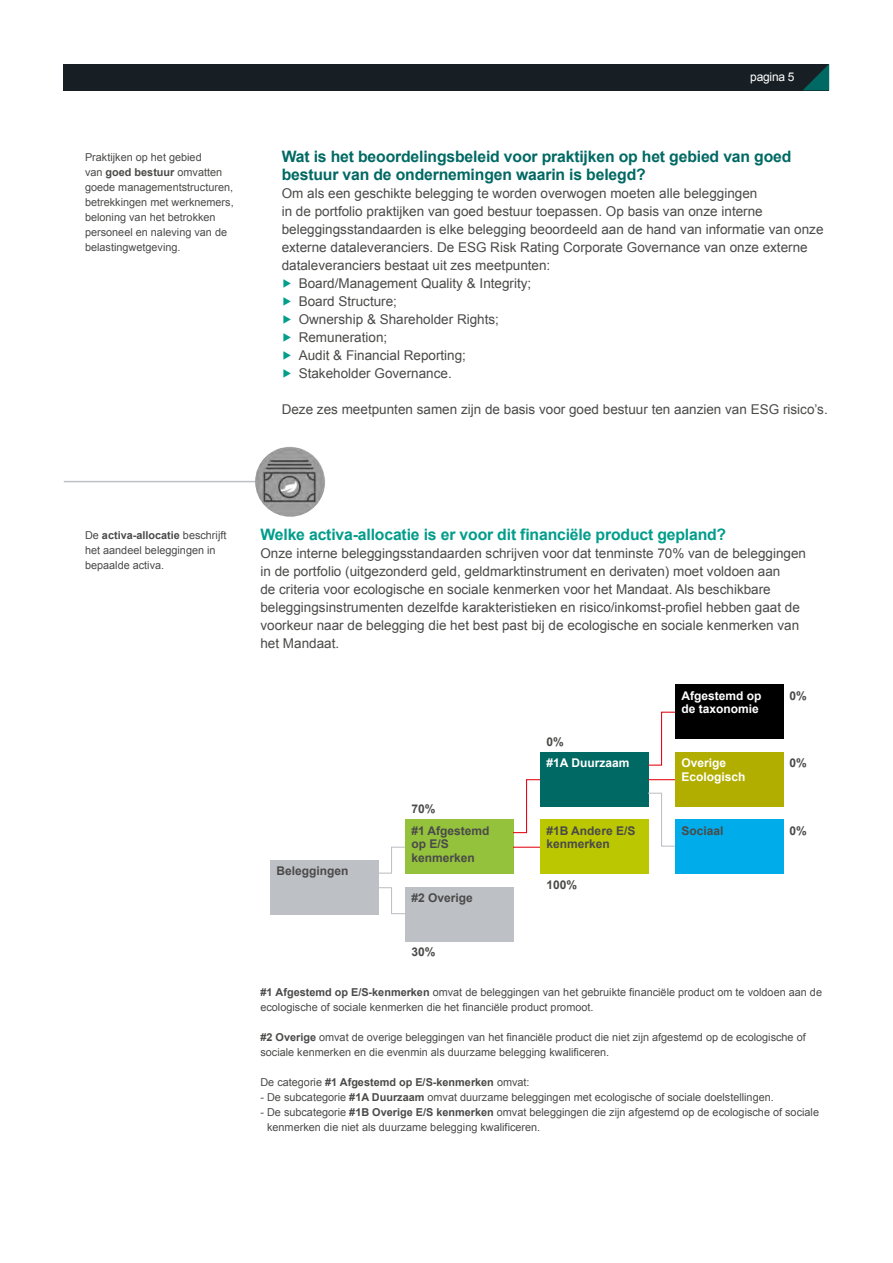
<style>
.page{position:relative;width:893px;height:1263px;background:#fff}
.page>*{position:absolute;margin:0;border:0;box-sizing:border-box;transform-origin:0 0}
.t1{font:700 15.75px/18px "Arial";letter-spacing:-.01em;color:#006963}
.t2{font:700 15.75px "Arial";letter-spacing:-.01em;color:#009d8b}
.t3{font:13.5px/18px "Arial";color:#4a4a49}
.t4{font:700 12px/13.5px "Arial";color:#4a4a49}
.t5{font:700 12px/13.5px "Arial";color:#fff}
.t6{font:12px "Arial";letter-spacing:-.02em;color:#fff}
.t7{font:10.8px/15px "Arial";color:#4a4a49}
.t8{font:700 10.8px "Arial";color:#4a4a49}
.s1{font-weight:700}
.s2{color:#009d8b}
.s3{font-weight:400}
</style>
<div class="page">
<div style="left:64px;top:64px;width:765px;height:26px;background:#171f24"></div>
<svg style="left:803px;top:64px;width:26px;height:26px"></svg>
<div style="left:270px;top:860px;width:108px;height:54px;background:#bdc0c5"></div>
<div style="left:405px;top:820px;width:108px;height:54px;background:#94c23d"></div>
<div style="left:405px;top:887px;width:108px;height:54px;background:#bdc0c5"></div>
<div style="left:540px;top:752px;width:108px;height:54px;background:#006963"></div>
<div style="left:540px;top:820px;width:108px;height:54px;background:#bbc801"></div>
<div style="left:675px;top:685px;width:108px;height:54px;background:#000"></div>
<div style="left:675px;top:752px;width:108px;height:54px;background:#b2ae00"></div>
<div style="left:675px;top:820px;width:108px;height:54px;background:#00ace9"></div>
<svg style="left:512px;top:779px;width:29px;height:55px"></svg>
<svg style="left:378px;top:846px;width:27px;height:28px"></svg>
<svg style="left:377px;top:887px;width:28px;height:28px"></svg>
<svg style="left:648px;top:711px;width:27px;height:55px"></svg>
<svg style="left:647px;top:792px;width:29px;height:55px"></svg>
<svg style="left:513px;top:847px;width:27px;height:1px"></svg>
<svg style="left:648px;top:779px;width:27px;height:1px"></svg>
<hr style="left:64px;top:481px;width:196px;height:1px;background:#bdc0c5">
<img style="left:255px;top:446px;width:70px;height:71px;border-radius:35px">
<p class="t7" style="left:85px;top:150px;width:150px">Praktijken op het gebied<br>van <span class="s1">goed bestuur</span> omvatten goede managementstructuren, betrekkingen met werknemers, beloning van het betrokken personeel en naleving van de belastingwetgeving.</p>
<p class="t6" style="left:750px;top:69px;width:46px">pagina 5</p>
<p class="t1" style="left:282px;top:148px;width:511px">Wat is het beoordelingsbeleid voor praktijken op het gebied van goed bestuur van de ondernemingen waarin is belegd?</p>
<p class="t3" style="left:282px;top:184px;width:543px">Om als een geschikte belegging te worden overwogen moeten alle beleggingen<br>in de portfolio praktijken van goed bestuur toepassen. Op basis van onze interne beleggingsstandaarden is elke belegging beoordeeld aan de hand van informatie van onze externe dataleveranciers. De ESG Risk Rating Corporate Governance van onze externe dataleveranciers bestaat uit zes meetpunten:<br><span class="s2">▶</span> Board/Management Quality &amp; Integrity;<br><span class="s2">▶</span> Board Structure;<br><span class="s2">▶</span> Ownership &amp; Shareholder Rights;<br><span class="s2">▶</span> Remuneration;<br><span class="s2">▶</span> Audit &amp; Financial Reporting;<br><span class="s2">▶</span> Stakeholder Governance.</p>
<p class="t3" style="left:282px;top:400px;width:548px">Deze zes meetpunten samen zijn de basis voor goed bestuur ten aanzien van ESG risico’s.</p>
<p class="t7" style="left:85px;top:528px;width:143px">De <span class="s1">activa-allocatie</span> beschrijft het aandeel beleggingen in bepaalde activa.</p>
<p class="t2" style="left:260px;top:524px;width:467px">Welke activa-allocatie is er voor dit financiële product gepland?</p>
<p class="t3" style="left:260px;top:544px;width:547px">Onze interne beleggingsstandaarden schrijven voor dat tenminste 70% van de beleggingen in de portfolio (uitgezonderd geld, geldmarktinstrument en derivaten) moet voldoen aan<br>de criteria voor ecologische en sociale kenmerken voor het Mandaat. Als beschikbare beleggingsinstrumenten dezelfde karakteristieken en risico/inkomst-profiel hebben gaat de voorkeur naar de belegging die het best past bij de ecologische en sociale kenmerken van het Mandaat.</p>
<p class="t4" style="left:276px;top:865px;width:74px">Beleggingen</p>
<p class="t4" style="left:411px;top:803px;width:26px">70%</p>
<p class="t4" style="left:411px;top:824px;width:80px">#1 Afgestemd op E/S kenmerken</p>
<p class="t4" style="left:411px;top:892px;width:63px">#2 Overige</p>
<p class="t4" style="left:411px;top:946px;width:26px">30%</p>
<p class="t4" style="left:546px;top:735px;width:19px">0%</p>
<p class="t5" style="left:546px;top:757px;width:84px">#1A Duurzaam</p>
<p class="t4" style="left:546px;top:824px;width:90px">#1B Andere E/S kenmerken</p>
<p class="t4" style="left:546px;top:878px;width:32px">100%</p>
<p class="t5" style="left:681px;top:689px;width:82px">Afgestemd op de taxonomie</p>
<p class="t4" style="left:789px;top:689px;width:19px">0%</p>
<p class="t5" style="left:681px;top:757px;width:66px">Overige<br>Ecologisch</p>
<p class="t4" style="left:789px;top:757px;width:19px">0%</p>
<p class="t4" style="left:681px;top:824px;width:44px">Sociaal</p>
<p class="t4" style="left:789px;top:824px;width:19px">0%</p>
<p class="t7" style="left:260px;top:985px;width:563px"><span class="s1">#1 Afgestemd op E/S-kenmerken</span> omvat de beleggingen van het gebruikte financiële product om te voldoen aan de ecologische of sociale kenmerken die het financiële product promoot.</p>
<p class="t7" style="left:260px;top:1030px;width:547px"><span class="s1">#2 Overige</span> omvat de overige beleggingen van het financiële product die niet zijn afgestemd op de ecologische of sociale kenmerken en die evenmin als duurzame belegging kwalificeren.</p>
<p class="t8" style="left:260px;top:1075px;width:271px"><span class="s3">De categorie</span> #1 Afgestemd op E/S-kenmerken <span class="s3">omvat:</span></p>
<p class="t7" style="left:260px;top:1090px;width:515px">- De subcategorie <span class="s1">#1A Duurzaam</span> omvat duurzame beleggingen met ecologische of sociale doelstellingen.</p>
<p class="t7" style="left:267px;top:1105px;width:553px;text-indent:-7px">- De subcategorie <span class="s1">#1B Overige E/S kenmerken</span> omvat beleggingen die zijn afgestemd op de ecologische of sociale kenmerken die niet als duurzame belegging kwalificeren.</p>
</div>
